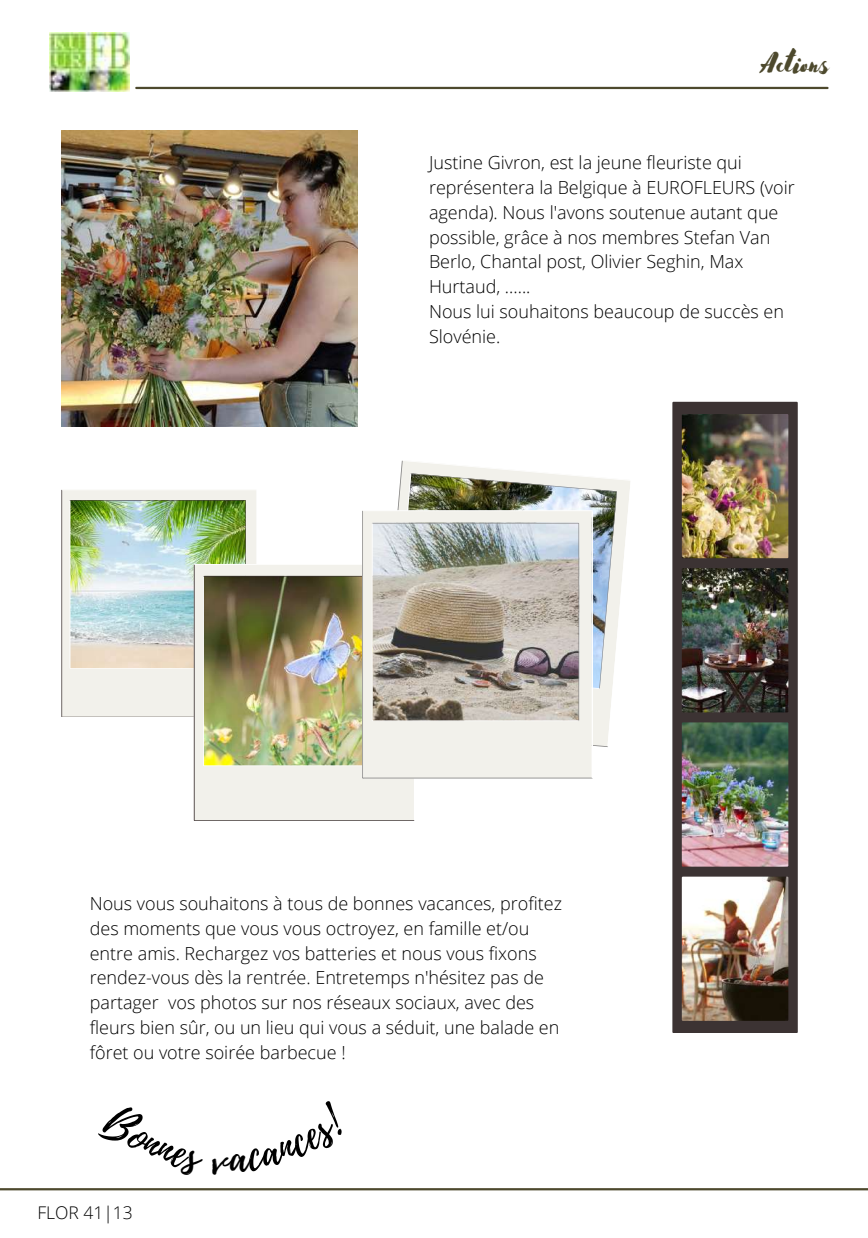
<style>
.page{position:relative;width:868px;height:1238px;background:#fff}
.page>*{position:absolute;margin:0;border:0;box-sizing:border-box;transform-origin:0 0}
.t1{font:32.1px "Advetime";color:#4d492d}
.t2{font:300 18px/24.8px "Open Sans";color:#000}
.t3{font:300 17.55px "Open Sans";color:#000}
</style>
<div class="page">
<hr style="left:0;top:1188px;width:867px;height:2px;background:#4d492d">
<hr style="left:136px;top:87px;width:691px;height:2px;background:#4d492d">
<img style="left:50px;top:32px;width:79px;height:60px">
<img style="left:61px;top:130px;width:296px;height:296px">
<img style="left:62px;top:490px;width:194px;height:227px">
<img style="left:194px;top:564px;width:221px;height:256px">
<div style="left:672px;top:402px;width:125px;height:631px;background:#3c3333"></div>
<img style="left:681px;top:876px;width:107px;height:144px">
<img style="left:681px;top:722px;width:107px;height:144px">
<img style="left:681px;top:414px;width:107px;height:144px">
<img style="left:681px;top:568px;width:107px;height:144px">
<img style="left:362px;top:460px;width:268px;height:318px">
<h1 class="t1" style="left:759px;top:41px;width:70px">Actions</h1>
<p class="t2" style="left:429px;top:150px;width:367px">Justine Givron, est la jeune fleuriste qui représentera la Belgique à EUROFLEURS (voir agenda). Nous l'avons soutenue autant que possible, grâce à nos membres Stefan Van Berlo, Chantal post, Olivier Seghin, Max Hurtaud, ......<br>Nous lui souhaitons beaucoup de succès en Slovénie.</p>
<p class="t2" style="left:90px;top:890px;width:473px">Nous vous souhaitons à tous de bonnes vacances, profitez des moments que vous vous octroyez, en famille et/ou entre amis. Rechargez vos batteries et nous vous fixons rendez-vous dès la rentrée. Entretemps n'hésitez pas de partager vos photos sur nos réseaux sociaux, avec des fleurs bien sûr, ou un lieu qui vous a séduit, une balade en fôret ou votre soirée barbecue !</p>
<p class="t3" style="left:37px;top:1200px;width:97px">FLOR 41|13</p>
</div>
